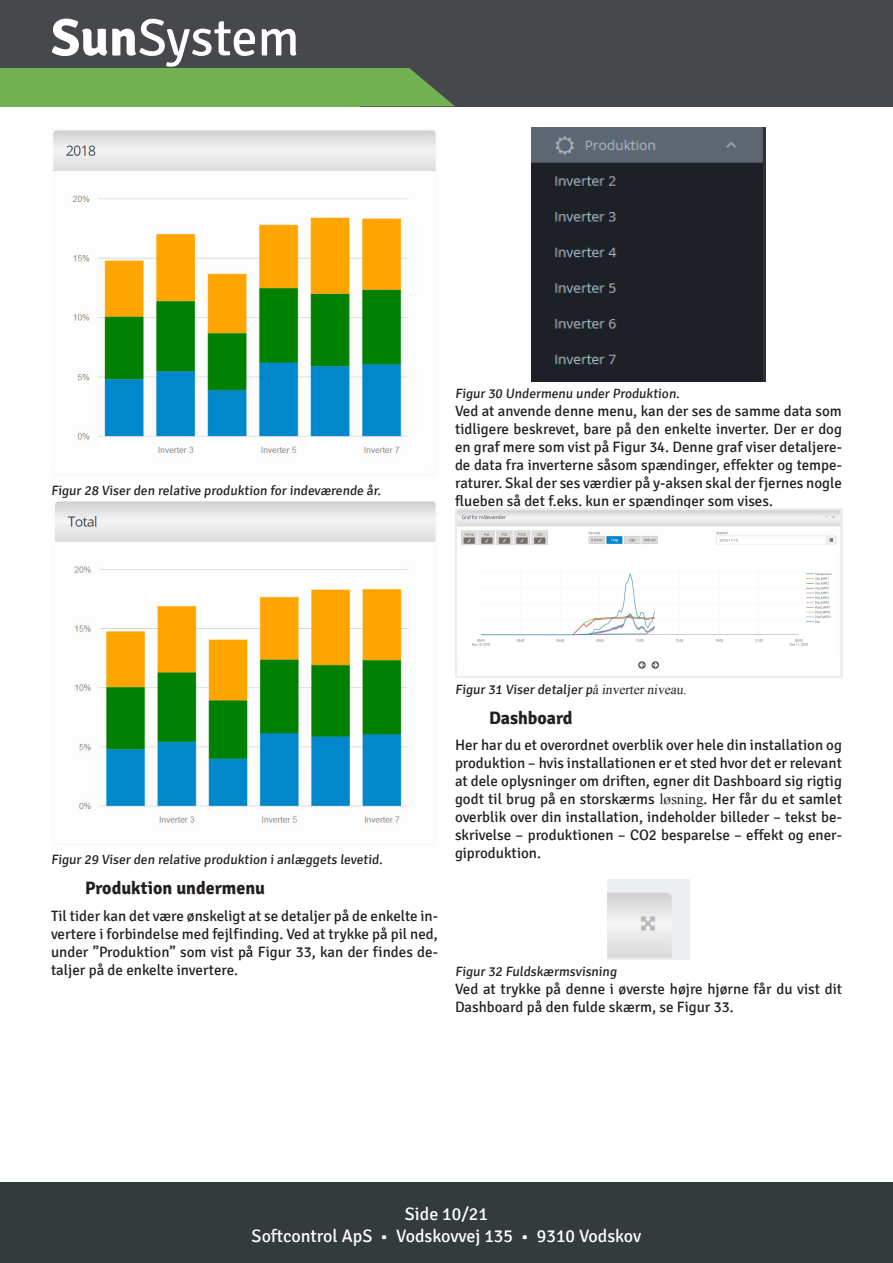
<style>
.page{position:relative;width:893px;height:1263px;background:#fff}
.page>*{position:absolute;margin:0;border:0;box-sizing:border-box;transform-origin:0 0}
.t1{font:52.5px "Signika";color:#fff}
.t2{font:18px/21.6px "Signika";color:#fff;text-align:center}
.Kapitel_4{font:700 18px "Signika";color:#231f20}
.Brødtekst{font:15px/18px "Signika";color:#231f20;text-align:justify}
.Figurtekst{font:13.5px "Signika";color:#231f20}
.s1{font-weight:700}
.s2{font-family:"Times New Roman"}
</style>
<div class="page">
<div style="left:0;top:1182px;width:893px;height:81px;background:#343b3d"></div>
<div style="left:0;top:0;width:893px;height:106px;background:#46484b"></div>
<svg style="left:359px;top:68px;width:96px;height:38px"></svg>
<div style="left:0;top:68px;width:359px;height:38px;background:#72b253"></div>
<img style="left:53px;top:130px;width:383px;height:324px">
<img style="left:55px;top:501px;width:381px;height:344px">
<img style="left:532px;top:128px;width:233px;height:254px">
<img style="left:455px;top:509px;width:387px;height:169px">
<img style="left:607px;top:879px;width:82px;height:80px">
<h1 class="t1" style="left:51px;top:8px;width:250px"><span class="s1">Sun</span>System</h1>
<p class="Figurtekst" style="left:51px;top:483px;width:333px">Figur 28 Viser den relative produktion for indeværende år.</p>
<p class="Figurtekst" style="left:455px;top:386px;width:228px">Figur 30 Undermenu under Produktion.</p>
<p class="Brødtekst" style="left:455px;top:402px;width:388px">Ved at anvende denne menu, kan der ses de samme data som tidligere beskrevet, bare på den enkelte inverter. Der er dog en graf mere som vist på Figur 34. Denne graf viser detaljere&shy;de data fra inverterne såsom spændinger, effekter og tempe&shy;raturer. Skal der ses værdier på y-aksen skal der fjernes nogle flueben så det f.eks. kun er spændinger som vises.</p>
<p class="Figurtekst" style="left:51px;top:852px;width:335px">Figur 29 Viser den relative produktion i anlæggets levetid.</p>
<p class="Kapitel_4" style="left:85px;top:877px;width:182px">Produktion undermenu</p>
<p class="Brødtekst" style="left:51px;top:907px;width:388px">Til tider kan det være ønskeligt at se detaljer på de enkelte in&shy;vertere i forbindelse med fejlfinding. Ved at trykke på pil ned, under ”Produktion” som vist på Figur 33, kan der findes de&shy;taljer på de enkelte invertere.</p>
<p class="Figurtekst" style="left:455px;top:682px;width:235px">Figur 31 Viser detaljer p<span class="s2">å inverter niveau.</span></p>
<p class="Kapitel_4" style="left:489px;top:707px;width:85px">Dashboard</p>
<p class="Brødtekst" style="left:455px;top:737px;width:388px">Her har du et overordnet overblik over hele din installation og produktion – hvis installationen er et sted hvor det er relevant at dele oplysninger om driften, egner dit Dashboard sig rigtig godt til brug på en storskærms <span class="s2">løsning</span>. Her får du et samlet overblik over din installation, indeholder billeder – tekst be&shy;skrivelse – produktionen – CO2 besparelse – effekt og ener&shy;giproduktion.</p>
<p class="Figurtekst" style="left:455px;top:963px;width:165px">Figur 32 Fuldskærmsvisning</p>
<p class="Brødtekst" style="left:455px;top:980px;width:388px">Ved at trykke på denne i øverste højre hjørne får du vist dit<br>Dashboard på den fulde skærm, se Figur 33.</p>
<p class="t2" style="left:252px;top:1204px;width:391px">Side 10/21<br>Softcontrol ApS • Vodskovvej 135 • 9310 Vodskov</p>
</div>
